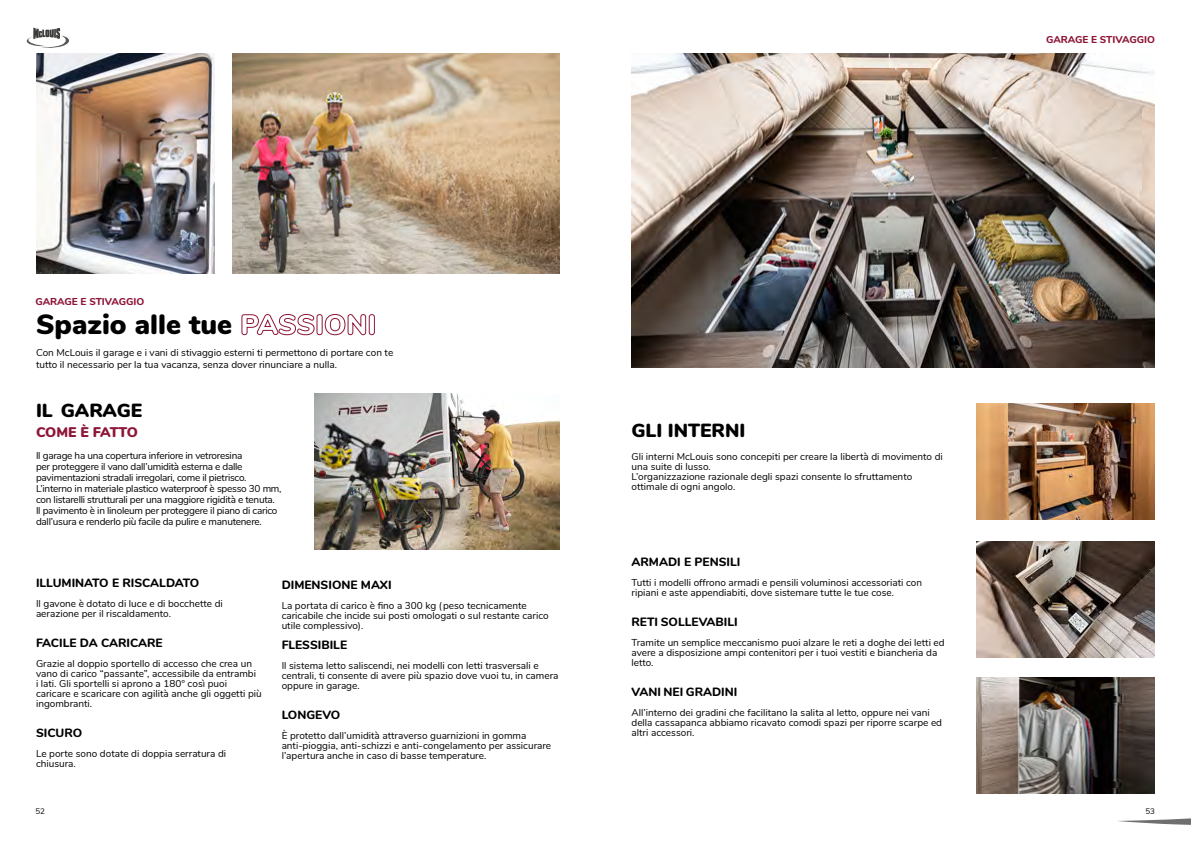
<style>
.page{position:relative;width:1191px;height:842px;background:#fff}
.page>*{position:absolute;margin:0;border:0;box-sizing:border-box;transform-origin:0 0}
.t1{font:900 28px "Nunito";color:#000}
.t2{font:900 19px "Nunito";color:#000}
.t3{font:900 14px "Nunito";letter-spacing:-.015em;color:#8e1638}
.t4{font:800 12px "Nunito";color:#000}
.t5{font:10px/10px "Nunito";color:#000}
.t6{font:10px/11px "Nunito";letter-spacing:-.025em;color:#000}
.t7{font:800 10px "Nunito";color:#8e1638}
.t8{font:8px "Nunito";color:#000}
.s1{color:#8e1638}
</style>
<div class="page">
<svg style="left:1118px;top:818px;width:73px;height:7px"></svg>
<svg style="left:27px;top:28px;width:42px;height:20px"></svg>
<img style="left:232px;top:54px;width:327px;height:220px">
<img style="left:36px;top:54px;width:178px;height:220px">
<img style="left:314px;top:393px;width:245px;height:156px">
<img style="left:976px;top:403px;width:179px;height:116px">
<img style="left:976px;top:541px;width:179px;height:116px">
<img style="left:631px;top:54px;width:524px;height:313px">
<img style="left:976px;top:678px;width:179px;height:116px">
<p class="t7" style="left:35px;top:294px;width:110px">GARAGE E STIVAGGIO</p>
<h1 class="t1" style="left:36px;top:304px;width:342px">Spazio alle tue <span class="s1">PASSIONI</span></h1>
<p class="t5" style="left:36px;top:346px;width:359px;line-height:12px">Con McLouis il garage e i vani di stivaggio esterni ti permettono di portare con te tutto il necessario per la tua vacanza, senza dover rinunciare a nulla.</p>
<h2 class="t2" style="left:36px;top:396px;width:108px">IL GARAGE</h2>
<h3 class="t3" style="left:36px;top:421px;width:103px">COME È FATTO</h3>
<p class="t6" style="left:36px;top:449px;width:247px">Il garage ha una copertura inferiore in vetroresina<br>per proteggere il vano dall’umidità esterna e dalle pavimentazioni stradali irregolari, come il pietrisco.<br>L’interno in materiale plastico waterproof è spesso 30 mm, con listarelli strutturali per una maggiore rigidità e tenuta.<br>Il pavimento è in linoleum per proteggere il piano di carico dall’usura e renderlo più facile da pulire e manutenere.</p>
<p class="t4" style="left:36px;top:573px;width:165px">ILLUMINATO E RISCALDATO</p>
<p class="t5" style="left:36px;top:597px;width:188px">Il gavone è dotato di luce e di bocchette di aerazione per il riscaldamento.</p>
<p class="t4" style="left:36px;top:633px;width:128px">FACILE DA CARICARE</p>
<p class="t5" style="left:36px;top:657px;width:227px">Grazie al doppio sportello di accesso che crea un vano di carico “passante”, accessibile da entrambi<br>i lati. Gli sportelli si aprono a 180° così puoi caricare e scaricare con agilità anche gli oggetti più ingombranti.</p>
<p class="t4" style="left:36px;top:723px;width:48px">SICURO</p>
<p class="t5" style="left:36px;top:747px;width:192px">Le porte sono dotate di doppia serratura di chiusura.</p>
<p class="t4" style="left:282px;top:576px;width:111px">DIMENSIONE MAXI</p>
<p class="t5" style="left:282px;top:600px;width:268px">La portata di carico è fino a 300 kg (peso tecnicamente caricabile che incide sui posti omologati o sul restante carico utile complessivo).</p>
<p class="t4" style="left:282px;top:636px;width:67px">FLESSIBILE</p>
<p class="t5" style="left:282px;top:660px;width:278px">Il sistema letto saliscendi, nei modelli con letti trasversali e centrali, ti consente di avere più spazio dove vuoi tu, in camera oppure in garage.</p>
<p class="t4" style="left:282px;top:706px;width:60px">LONGEVO</p>
<p class="t5" style="left:282px;top:730px;width:271px">È protetto dall’umidità attraverso guarnizioni in gomma anti-pioggia, anti-schizzi e anti-congelamento per assicurare l’apertura anche in caso di basse temperature.</p>
<h2 class="t2" style="left:631px;top:416px;width:115px">GLI INTERNI</h2>
<p class="t5" style="left:631px;top:450px;width:313px">Gli interni McLouis sono concepiti per creare la libertà di movimento di una suite di lusso.<br>L’organizzazione razionale degli spazi consente lo sfruttamento ottimale di ogni angolo.</p>
<p class="t4" style="left:631px;top:552px;width:110px">ARMADI E PENSILI</p>
<p class="t5" style="left:631px;top:576px;width:292px">Tutti i modelli offrono armadi e pensili voluminosi accessoriati con ripiani e aste appendiabiti, dove sistemare tutte le tue cose.</p>
<p class="t4" style="left:631px;top:612px;width:108px">RETI SOLLEVABILI</p>
<p class="t5" style="left:631px;top:636px;width:315px">Tramite un semplice meccanismo puoi alzare le reti a doghe dei letti ed avere a disposizione ampi contenitori per i tuoi vestiti e biancheria da letto.</p>
<p class="t4" style="left:631px;top:682px;width:107px">VANI NEI GRADINI</p>
<p class="t5" style="left:631px;top:706px;width:312px">All’interno dei gradini che facilitano la salita al letto, oppure nei vani della cassapanca abbiamo ricavato comodi spazi per riporre scarpe ed altri accessori.</p>
<p class="t7" style="left:1046px;top:32px;width:110px">GARAGE E STIVAGGIO</p>
<p class="t8" style="left:35px;top:805px;width:11px">52</p>
<p class="t8" style="left:1145px;top:805px;width:11px">53</p>
</div>
